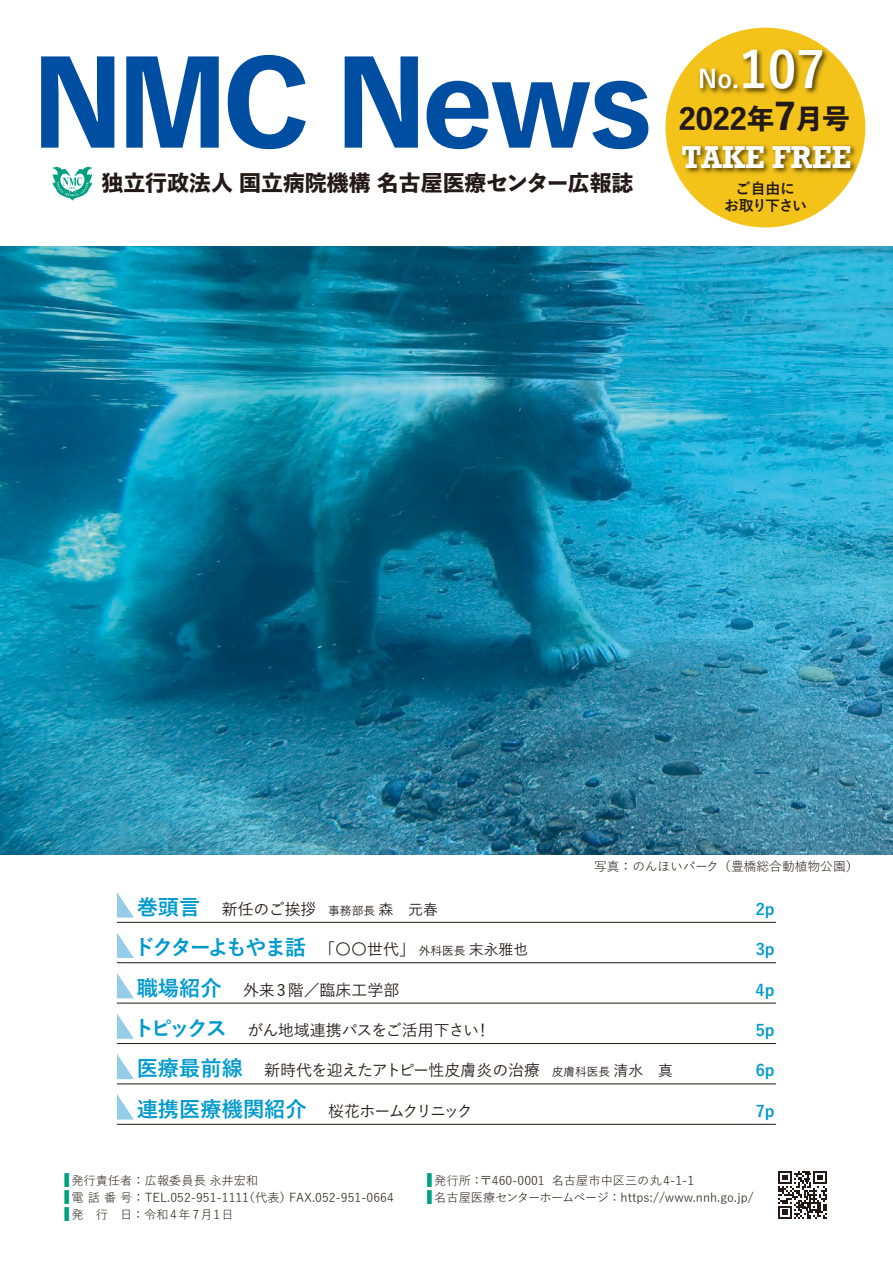
<style>
.page{position:relative;width:893px;height:1263px;background:#fff}
.page>*{position:absolute;margin:0;border:0;box-sizing:border-box;transform-origin:0 0}
.t1{font:800 109.5px "Yu Go Std N";letter-spacing:-.035em;color:#004ea2}
.t2{font:700 29.7px "Rockwell";color:#fff;scale:.91 1}
.t3{font:800 27.6px "Yu Go Std N";color:#231916}
.t4{font:700 25.05px "Yu Go Pr 6 N";color:#fff}
.t5{font:800 21.9px "Yu Go Std N";color:#231916}
.t6{font:700 21.3px "Yu Go Pr 6 N";letter-spacing:-.11em;color:#009ace}
.t7{font:500 15.9px "Yu Go Pr 6 N";letter-spacing:-.005em;color:#231916}
.t8{font:500 15.9px "Yu Go Pr 6 N";letter-spacing:-.03em;color:#231916}
.t9{font:500 15.9px "Yu Go Pr 6 N";letter-spacing:-.12em;color:#231916}
.t10{font:700 15.9px "Yu Go Pr 6 N";color:#009ace}
.t11{font:700 14.85px/17px "Yu Go Pr 6 N";letter-spacing:-.05em;color:#231916;text-align:center}
.t12{font:12.75px "Yu Go Pr 6 N";color:#231916}
.t13{font:12.15px "Yu Go Pr 6 N";color:#231916}
.t14{font:12.15px "Yu Go Pr 6 N";letter-spacing:.105em;color:#231916}
.s1{font-size:49.95px}
.s2{font-size:34.5px}
.s3{font-weight:700;font-size:21.3px;color:#009ace}
.s4{font-size:11.7px}
.s5{font-size:14.85px}
.s6{font-weight:500;font-size:15.9px;color:#231916}
.s7{font-weight:500;font-size:11.7px;color:#231916}
.s8{font-weight:500;font-size:14.85px;color:#231916}
.s9{font-size:18.3px;color:#00a080}
</style>
<div class="page">
<div style="left:665px;top:28px;width:200px;height:199px;background:#f3c31a;border-radius:50%"></div>
<svg style="left:778px;top:1171px;width:49px;height:48px"></svg>
<svg style="left:117px;top:892px;width:17px;height:25px"></svg>
<svg style="left:117px;top:933px;width:17px;height:25px"></svg>
<svg style="left:117px;top:973px;width:17px;height:25px"></svg>
<svg style="left:117px;top:1013px;width:17px;height:26px"></svg>
<svg style="left:117px;top:1054px;width:17px;height:25px"></svg>
<svg style="left:117px;top:1094px;width:17px;height:25px"></svg>
<hr style="left:117px;top:922px;width:659px;height:1px;background:#231916">
<hr style="left:117px;top:962px;width:659px;height:1px;background:#231916">
<hr style="left:117px;top:1003px;width:659px;height:1px;background:#231916">
<hr style="left:117px;top:1043px;width:659px;height:1px;background:#231916">
<hr style="left:117px;top:1084px;width:659px;height:1px;background:#231916">
<hr style="left:117px;top:1124px;width:659px;height:1px;background:#231916">
<img style="left:693px;top:40px;width:141px;height:55px">
<svg style="left:53px;top:167px;width:39px;height:34px"></svg>
<img style="left:0;top:246px;width:893px;height:608px">
<img style="left:677px;top:145px;width:183px;height:39px">
<h1 class="t1" style="left:33px;top:17px;width:621px">NMC News</h1>
<h3 class="t4" style="left:698px;top:65px;width:129px">No.<span class="s1">107</span></h3>
<h3 class="t3" style="left:679px;top:96px;width:172px">2022年<span class="s2">7</span>月号</h3>
<h2 class="t2" style="left:682px;top:138px;width:188px">TAKE FREE</h2>
<p class="t11" style="left:724px;top:180px;width:84px">ご自由に<br>お取り下さい</p>
<h3 class="t5" style="left:101px;top:166px;width:534px">独立行政法人 国立病院機構 名古屋医療センター広報誌</h3>
<p class="t12" style="left:594px;top:855px;width:266px">写真：のんほいパーク（豊橋総合動植物公園）</p>
<h3 class="t7" style="left:137px;top:894px;width:303px"><span class="s3">巻頭言</span> 新任のご挨拶<span class="s4">　事務部長</span> <span class="s5">森　元春</span></h3>
<h3 class="t10" style="left:756px;top:900px;width:20px">2p</h3>
<h3 class="t6" style="left:134px;top:935px;width:396px">ドクターよもやま話 <span class="s6">「〇〇世代」</span><span class="s7">　外科医長</span> <span class="s8">末永雅也</span></h3>
<h3 class="t10" style="left:756px;top:940px;width:20px">3p</h3>
<h3 class="t7" style="left:137px;top:975px;width:264px"><span class="s3">職場紹介</span> 外来3階／臨床工学部</h3>
<h3 class="t10" style="left:756px;top:981px;width:20px">4p</h3>
<h3 class="t7" style="left:134px;top:1015px;width:359px"><span class="s3">トピックス</span> がん地域連携パスをご活用下さい！</h3>
<h3 class="t10" style="left:756px;top:1021px;width:20px">5p</h3>
<h3 class="t8" style="left:137px;top:1056px;width:538px"><span class="s3">医療最前線</span> 新時代を迎えたアトピー性皮膚炎の治療<span class="s4">　皮膚科医長</span> <span class="s5">清水　真</span></h3>
<h3 class="t10" style="left:756px;top:1061px;width:20px">6p</h3>
<h3 class="t9" style="left:137px;top:1096px;width:337px"><span class="s3">連携医療機関紹介</span> 桜花ホームクリニック</h3>
<h3 class="t10" style="left:756px;top:1102px;width:20px">7p</h3>
<p class="t13" style="left:64px;top:1169px;width:196px"><span class="s9">■</span> 発行責任者：広報委員長 永井宏和</p>
<p class="t13" style="left:427px;top:1169px;width:269px"><span class="s9">■</span> 発行所：〒460-0001 名古屋市中区三の丸4-1-1</p>
<p class="t13" style="left:64px;top:1186px;width:331px"><span class="s9">■</span> 電話番号：TEL.052-951-1111（代表）FAX.052-951-0664</p>
<p class="t13" style="left:427px;top:1186px;width:329px"><span class="s9">■</span> 名古屋医療センターホームページ：https://www.nnh.go.jp/</p>
<p class="t14" style="left:64px;top:1203px;width:172px"><span class="s9">■</span> 発 行 日：令和4年7月1日</p>
</div>
